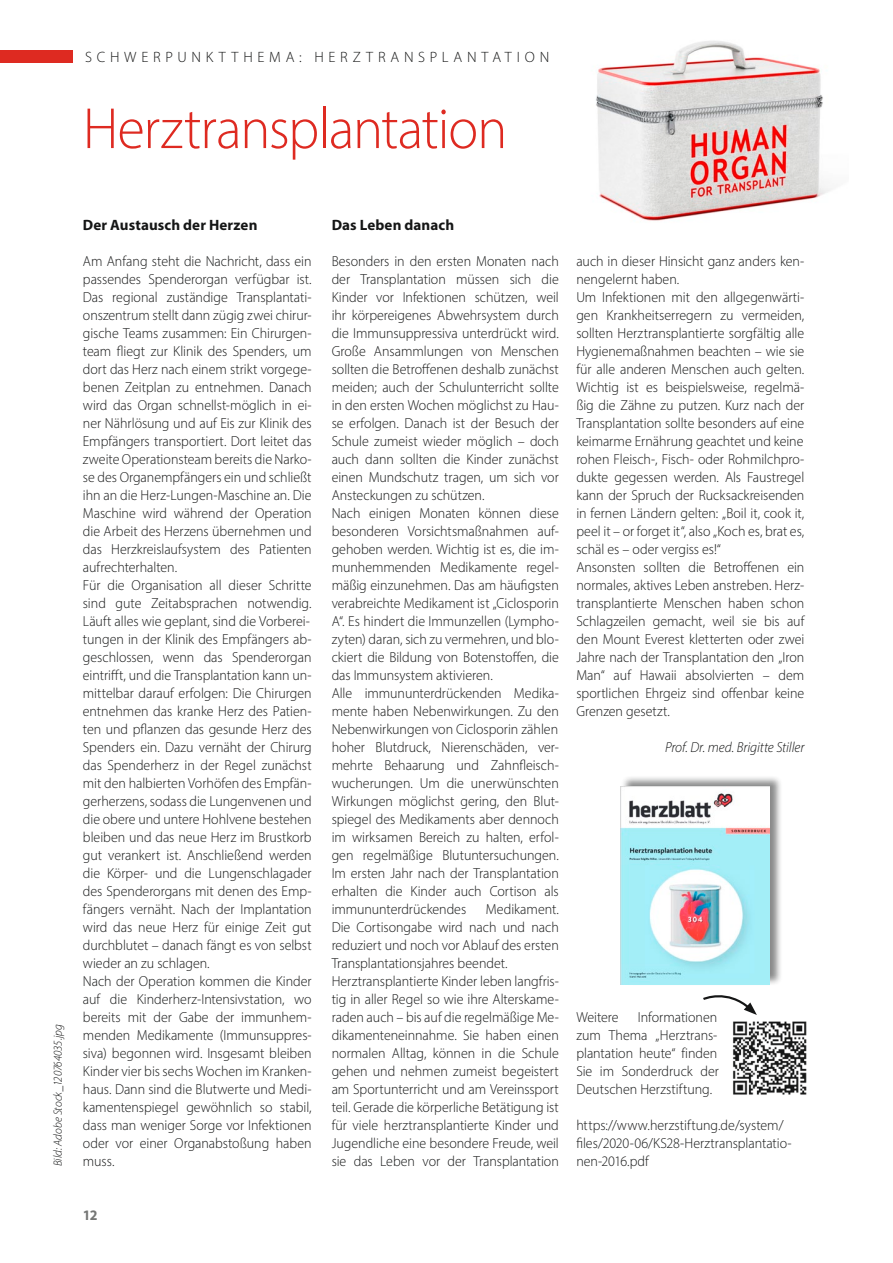
<style>
.page{position:relative;width:893px;height:1263px;background:#fff}
.page>*{position:absolute;margin:0;border:0;box-sizing:border-box;transform-origin:0 0}
.t1{font:300 58.5px "Myriad Pro";letter-spacing:-.02em;color:#de2a21;scale:.96 1}
.t2{font:300 15px "Myriad Pro";letter-spacing:.315em;color:#151616}
.t3{font:700 15px "Myriad Pro";letter-spacing:.01em;color:#151616}
.t4{font:300 14.55px/18px "Myriad Pro";letter-spacing:-.005em;color:#151616;scale:.96 1}
.t5{font:italic 300 14.55px "Myriad Pro";letter-spacing:-.005em;color:#151616;scale:.96 1}
.t6{font:700 14.55px "Myriad Pro";color:#757675;scale:.96 1}
.t7{font:italic 300 12px "Myriad Pro";letter-spacing:-.005em;color:#151616;scale:.96 1}
</style>
<div class="page">
<div style="left:0;top:50px;width:72px;height:13px;background:#de2a21"></div>
<img style="left:733px;top:1021px;width:74px;height:74px">
<svg style="left:703px;top:995px;width:54px;height:20px"></svg>
<img style="left:596px;top:41px;width:236px;height:180px">
<div style="left:621px;top:775px;width:161px;height:211px;background:#151616;opacity:.5"></div>
<img style="left:621px;top:786px;width:149px;height:198px">
<p class="t2" style="left:85px;top:48px;width:466px">SCHWERPUNKTTHEMA: HERZTRANSPLANTATION</p>
<h1 class="t1" style="left:83px;top:93px;width:444px">Herztransplantation</h1>
<p class="t7" style="left:51px;top:1166px;width:150px;rotate:-90deg">Bild: Adobe Stock_120764035.jpg</p>
<p class="t3" style="left:83px;top:215px;width:176px">Der Austausch der Herzen</p>
<p class="t4" style="left:83px;top:252px;width:240px">Am Anfang steht die Nachricht, dass ein passendes Spenderorgan verfügbar ist.<br>Das regional zuständige Transplantati&shy;onszentrum stellt dann zügig zwei chirur&shy;gische Teams zusammen: Ein Chirurgen&shy;team fliegt zur Klinik des Spenders, um dort das Herz nach einem strikt vorgege&shy;benen Zeitplan zu entnehmen. Danach wird das Organ schnellst-möglich in ei&shy;ner Nährlösung und auf Eis zur Klinik des Empfängers transportiert. Dort leitet das zweite Operationsteam bereits die Narko&shy;se des Organempfängers ein und schließt ihn an die Herz-Lungen-Maschine an. Die Maschine wird während der Operation die Arbeit des Herzens übernehmen und das Herzkreislaufsystem des Patienten aufrechterhalten.<br>Für die Organisation all dieser Schritte sind gute Zeitabsprachen notwendig.<br>Läuft alles wie geplant, sind die Vorberei&shy;tungen in der Klinik des Empfängers ab&shy;geschlossen, wenn das Spenderorgan eintrifft, und die Transplantation kann un&shy;mittelbar darauf erfolgen: Die Chirurgen entnehmen das kranke Herz des Patien&shy;ten und pflanzen das gesunde Herz des Spenders ein. Dazu vernäht der Chirurg das Spenderherz in der Regel zunächst mit den halbierten Vorhöfen des Empfän&shy;gerherzens, sodass die Lungenvenen und die obere und untere Hohlvene bestehen bleiben und das neue Herz im Brustkorb gut verankert ist. Anschließend werden die Körper- und die Lungenschlagader des Spenderorgans mit denen des Emp&shy;fängers vernäht. Nach der Implantation wird das neue Herz für einige Zeit gut durchblutet – danach fängt es von selbst wieder an zu schlagen.<br>Nach der Operation kommen die Kinder auf die Kinderherz-Intensivstation, wo bereits mit der Gabe der immunhem&shy;menden Medikamente (Immunsuppres&shy;siva) begonnen wird. Insgesamt bleiben Kinder vier bis sechs Wochen im Kranken&shy;haus. Dann sind die Blutwerte und Medi&shy;kamentenspiegel gewöhnlich so stabil, dass man weniger Sorge vor Infektionen oder vor einer Organabstoßung haben muss.</p>
<p class="t6" style="left:83px;top:1206px;width:17px">12</p>
<p class="t3" style="left:332px;top:215px;width:124px">Das Leben danach</p>
<p class="t4" style="left:332px;top:252px;width:238px">Besonders in den ersten Monaten nach der Transplantation müssen sich die Kinder vor Infektionen schützen, weil ihr körpereigenes Abwehrsystem durch die Immunsuppressiva unterdrückt wird.<br>Große Ansammlungen von Menschen sollten die Betroffenen deshalb zunächst meiden; auch der Schulunterricht sollte in den ersten Wochen möglichst zu Hau&shy;se erfolgen. Danach ist der Besuch der Schule zumeist wieder möglich – doch auch dann sollten die Kinder zunächst einen Mundschutz tragen, um sich vor Ansteckungen zu schützen.<br>Nach einigen Monaten können diese besonderen Vorsichtsmaßnahmen auf&shy;gehoben werden. Wichtig ist es, die im&shy;munhemmenden Medikamente regel&shy;mäßig einzunehmen. Das am häufigsten verabreichte Medikament ist „Ciclosporin A“. Es hindert die Immunzellen (Lympho&shy;zyten) daran, sich zu vermehren, und blo&shy;ckiert die Bildung von Botenstoffen, die das Immunsystem aktivieren.<br>Alle immununterdrückenden Medika&shy;mente haben Nebenwirkungen. Zu den Nebenwirkungen von Ciclosporin zählen hoher Blutdruck, Nierenschäden, ver&shy;mehrte Behaarung und Zahnfleisch&shy;wucherungen. Um die unerwünschten Wirkungen möglichst gering, den Blut&shy;spiegel des Medikaments aber dennoch im wirksamen Bereich zu halten, erfol&shy;gen regelmäßige Blutuntersuchungen.<br>Im ersten Jahr nach der Transplantation erhalten die Kinder auch Cortison als immununterdrückendes</p>
<p class="t4" style="left:332px;top:900px;width:238px;text-indent:154px">Medikament.<br>Die Cortisongabe wird nach und nach reduziert und noch vor Ablauf des ersten Transplantationsjahres beendet.<br>Herztransplantierte Kinder leben langfris&shy;tig in aller Regel so wie ihre Alterskame&shy;raden auch – bis auf die regelmäßige Me&shy;dikamenteneinnahme. Sie haben einen normalen Alltag, können in die Schule gehen und nehmen zumeist begeistert am Sportunterricht und am Vereinssport teil. Gerade die körperliche Betätigung ist für viele herztransplantierte Kinder und Jugendliche eine besondere Freude, weil sie das Leben vor der Transplantation</p>
<p class="t4" style="left:576px;top:252px;width:239px">auch in dieser Hinsicht ganz anders ken&shy;nengelernt haben.<br>Um Infektionen mit den allgegenwärti&shy;gen Krankheitserregern zu vermeiden, sollten Herztransplantierte sorgfältig alle Hygienemaßnahmen beachten – wie sie für alle anderen Menschen auch gelten.<br>Wichtig ist es beispielsweise, regelmä&shy;ßig die Zähne zu putzen. Kurz nach der Transplantation sollte besonders auf eine keimarme Ernährung geachtet und keine rohen Fleisch-, Fisch- oder Rohmilchpro&shy;dukte gegessen werden. Als Faustregel kann der Spruch der Rucksackreisenden in fernen Ländern gelten: „Boil it, cook it, peel it – or forget it“, also „Koch es, brat es, schäl es – oder vergiss es!“<br>Ansonsten sollten die Betroffenen ein normales, aktives Leben anstreben. Herz&shy;transplantierte Menschen haben schon Schlagzeilen gemacht, weil sie bis auf den Mount Everest kletterten oder zwei Jahre nach der Transplantation den „Iron Man“ auf Hawaii absolvierten – dem sportlichen Ehrgeiz sind offenbar keine Grenzen gesetzt.</p>
<p class="t5" style="left:665px;top:739px;width:147px">Prof. Dr. med. Brigitte Stiller</p>
<p class="t4" style="left:576px;top:1008px;width:150px;text-align:justify;text-indent:62px">Informationen zum Thema „Herztrans&shy;plantation heute“ finden Sie im Sonderdruck der Deutschen Herzstiftung.</p>
<p class="t4" style="left:576px;top:1008px;width:46px">Weitere</p>
<p class="t4" style="left:576px;top:1116px;width:226px">https://www.herzstiftung.de/system/ files/2020-06/KS28-Herztransplantatio&shy;nen-2016.pdf</p>
</div>
